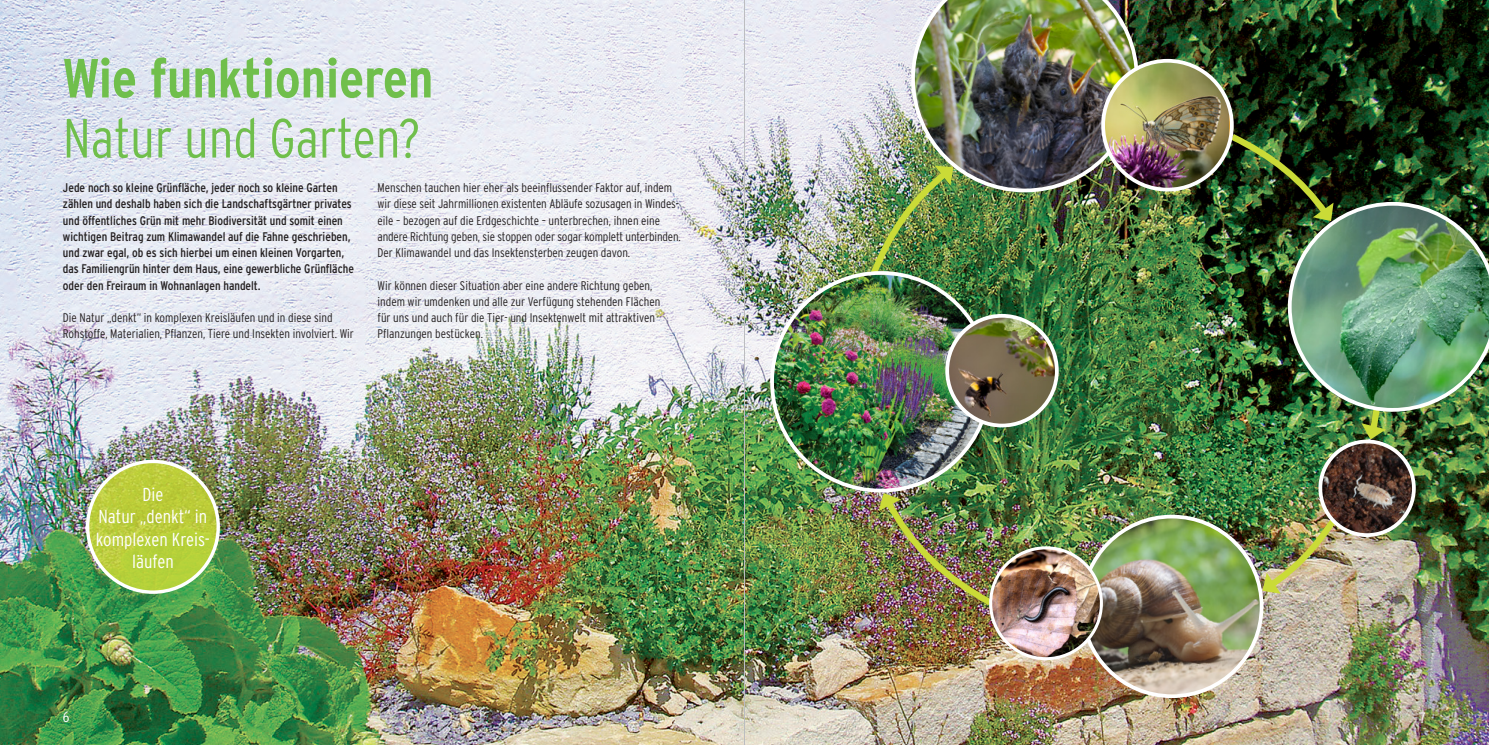
<style>
.page{position:relative;width:1489px;height:745px;background:#fff}
.page>*{position:absolute;margin:0;border:0;box-sizing:border-box;transform-origin:0 0}
.t1{font:700 condensed 55px "Interstate";color:#70bf4c}
.t2{font:300 condensed 55px "Interstate";color:#70bf4c}
.t3{font:300 condensed 18.75px/22.5px "Interstate";color:#fff;text-align:center}
.t4{font:300 condensed 15px "Interstate";color:#fff}
.t5{font:300 condensed 12.5px/16.2px "Interstate";color:#231f20}
.t6{font:condensed 12.5px/16.2px "Interstate";color:#231f20}
</style>
<div class="page">
<img style="left:0;top:0;width:1488px;height:744px">
<img style="left:878px;top:492px;width:120px;height:118px">
<img style="left:1260px;top:511px;width:82px;height:83px">
<svg style="left:50px;top:170px;width:314px;height:199px;fill:#e8ebf3"></svg>
<svg style="left:364px;top:170px;width:344px;height:200px;fill:#edeff4"></svg>
<img style="left:865px;top:0;width:273px;height:282px">
<img style="left:1103px;top:61px;width:126px;height:128px">
<div style="left:1101px;top:59px;width:132px;height:132px;border:4px solid #fff;border-radius:50%"></div>
<img style="left:1082px;top:516px;width:179px;height:178px">
<img style="left:1223px;top:128px;width:265px;height:311px">
<img style="left:990px;top:547px;width:111px;height:111px;border-radius:55px">
<div style="left:989px;top:546px;width:113px;height:113px;border:3px solid #fff;border-radius:50%"></div>
<img style="left:772px;top:273px;width:215px;height:217px">
<img style="left:947px;top:315px;width:109px;height:109px">
<div style="left:945px;top:314px;width:113px;height:113px;border:4px solid #fff;border-radius:50%"></div>
<img style="left:1320px;top:442px;width:93px;height:92px">
<div style="left:1318px;top:439px;width:97px;height:97px;border:4px solid #fff;border-radius:50%"></div>
<svg style="left:88px;top:461px;width:130px;height:130px;fill:#b9cf3a"></svg>
<div style="left:86px;top:459px;width:134px;height:134px;border:3px solid #fff;border-radius:50%"></div>
<hr style="left:744px;top:0;width:1px;height:744px;background:#bcbdc0">
<h1 class="t1" style="left:63px;top:47px;width:372px">Wie funktionieren</h1>
<h1 class="t2" style="left:63px;top:107px;width:359px">Natur und Garten?</h1>
<p class="t6" style="left:63px;top:179px;width:292px">Jede noch so kleine Grünfläche, jeder noch so kleine Garten zählen und deshalb haben sich die Landschaftsgärtner privates und öffentliches Grün mit mehr Biodiversität und somit einen wichtigen Beitrag zum Klimawandel auf die Fahne geschrieben, und zwar egal, ob es sich hierbei um einen kleinen Vorgarten, das Familiengrün hinter dem Haus, eine gewerbliche Grünfläche oder den Freiraum in Wohnanlagen handelt.</p>
<p class="t5" style="left:63px;top:309px;width:292px">Die Natur „denkt“ in komplexen Kreisläufen und in diese sind<br>Rohstoffe, Materialien, Pflanzen, Tiere und Insekten involviert. Wir</p>
<p class="t5" style="left:377px;top:179px;width:305px">Menschen tauchen hier eher als beeinflussender Faktor auf, indem wir diese seit Jahrmillionen existenten Abläufe sozusagen in Windes&shy;eile – bezogen auf die Erdgeschichte – unterbrechen, ihnen eine andere Richtung geben, sie stoppen oder sogar komplett unterbinden.<br>Der Klimawandel und das Insektensterben zeugen davon.</p>
<p class="t5" style="left:377px;top:277px;width:284px">Wir können dieser Situation aber eine andere Richtung geben, indem wir umdenken und alle zur Verfügung stehenden Flächen für uns und auch für die Tier- und Insektenwelt mit attraktiven Pflanzungen bestücken.</p>
<h2 class="t3" style="left:96px;top:482px;width:115px">Die<br>Natur „denkt“ in komplexen Kreis&shy;läufen</h2>
<p class="t4" style="left:63px;top:707px;width:8px">6</p>
<p class="t4" style="left:1419px;top:708px;width:8px">7</p>
</div>
